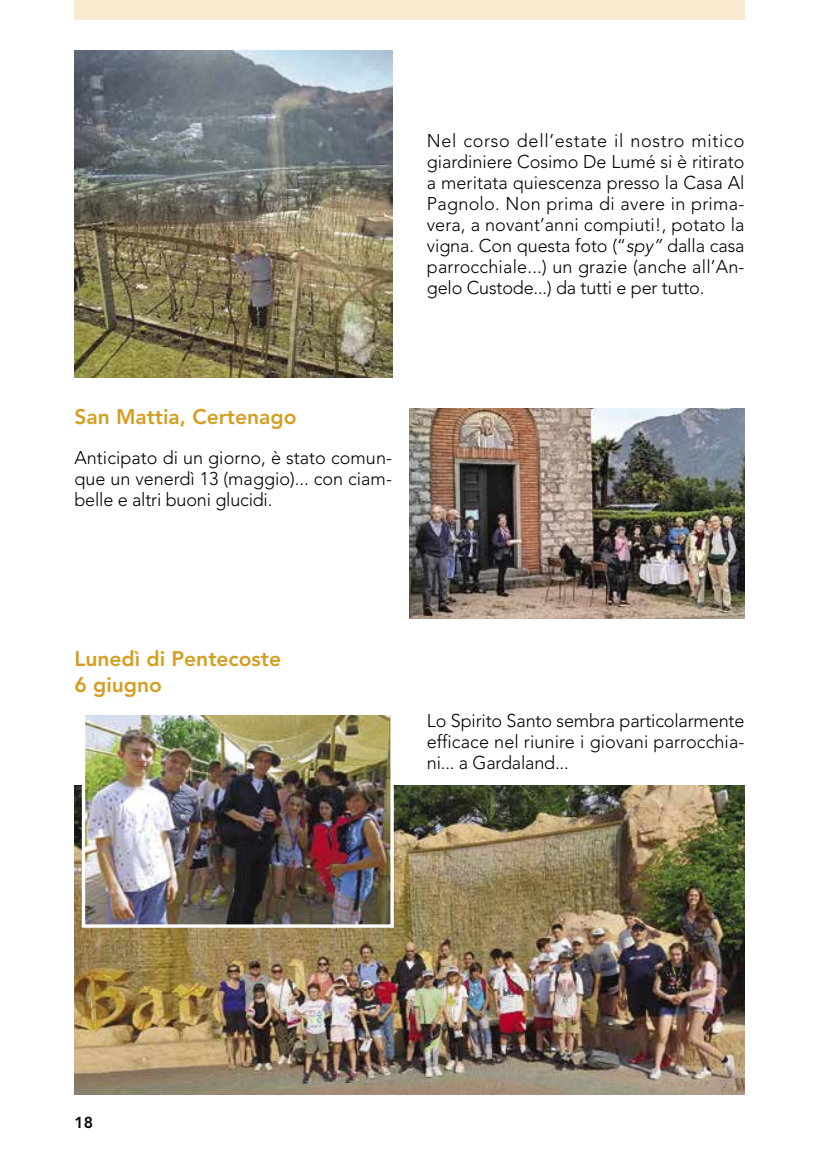
<style>
.page{position:relative;width:819px;height:1166px;background:#fff}
.page>*{position:absolute;margin:0;border:0;box-sizing:border-box;transform-origin:0 0}
.t1{font:800 21px/25.9px "Avenir";color:#d49e21}
.t2{font:300 18.38px/21px "Avenir";color:#000;text-align:justify}
.t3{font:800 15.75px "Avenir";color:#000}
.s1{font-style:italic}
</style>
<div class="page">
<div style="left:74px;top:0;width:670px;height:20px;background:#f7eacf"></div>
<img style="left:74px;top:51px;width:318px;height:326px">
<img style="left:409px;top:408px;width:335px;height:210px">
<img style="left:75px;top:785px;width:669px;height:309px">
<img style="left:86px;top:716px;width:304px;height:208px">
<div style="left:82px;top:712px;width:312px;height:216px;border:3px solid #fff"></div>
<p class="t2" style="left:427px;top:131px;width:319px">Nel corso dell’estate il nostro mitico giardiniere Cosimo De Lumé si è ritirato a meritata quiescenza presso la Casa Al Pagnolo. Non prima di avere in prima&shy;vera, a novant’anni compiuti!, potato la vigna. Con questa foto (“<span class="s1">spy”</span> dalla casa parrocchiale...) un grazie (anche all’An&shy;gelo Custode...) da tutti e per tutto.</p>
<p class="t1" style="left:74px;top:404px;width:224px">San Mattia, Certenago</p>
<p class="t2" style="left:74px;top:447px;width:319px">Anticipato di un giorno, è stato comun&shy;que un venerdì 13 (maggio)... con ciam&shy;belle e altri buoni glucidi.</p>
<p class="t1" style="left:74px;top:646px;width:208px">Lunedì di Pentecoste<br>6 giugno</p>
<p class="t2" style="left:427px;top:710px;width:319px">Lo Spirito Santo sembra particolarmente efficace nel riunire i giovani parrocchia&shy;ni... a Gardaland...</p>
<p class="t3" style="left:74px;top:1113px;width:20px">18</p>
</div>
